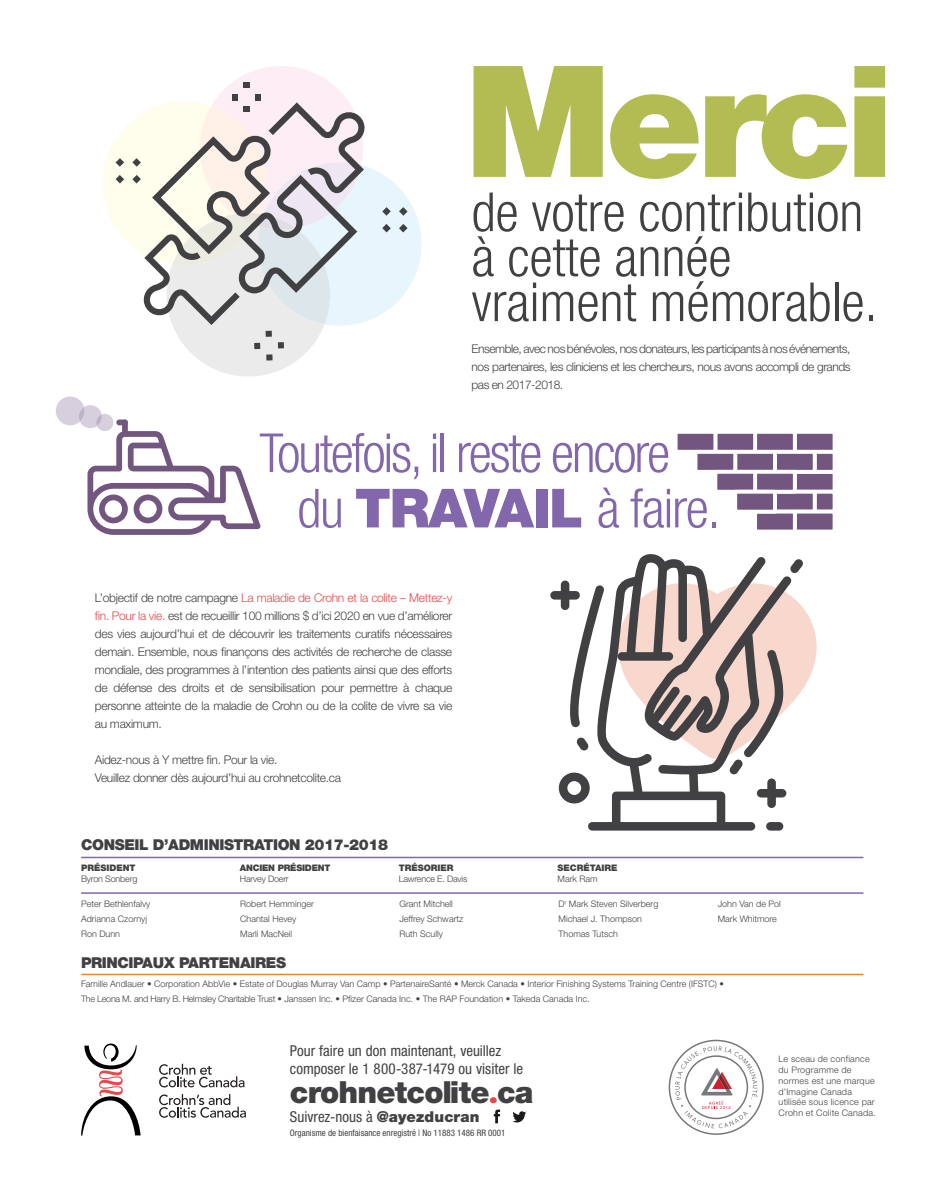
<style>
.page{position:relative;width:945px;height:1188px;background:#fff}
.page>*{position:absolute;margin:0;border:0;box-sizing:border-box;transform-origin:0 0}
.t1{font:900 155.25px "Helvetica Neue LT Std";letter-spacing:-.04em;color:#b3bc53}
.t2{font:300 condensed 54px/45px "Helvetica Neue LT Std";color:#414042}
.t3{font:300 condensed 54px "Helvetica Neue LT Std";letter-spacing:-.04em;color:#8267ad}
.t4{font:900 30.45px "Helvetica Neue LT Std";letter-spacing:-.025em;color:#414042}
.t5{font:condensed 15px/18px "Helvetica Neue LT Std";color:#414042}
.t6{font:900 15px "Helvetica Neue LT Std";letter-spacing:-.025em;color:#414042}
.t7{font:300 12px/18px "Helvetica Neue LT Std";letter-spacing:-.025em;color:#414042;text-align:justify}
.t8{font:300 9px/15px "Helvetica Neue LT Std";color:#414042}
.t9{font:300 9px/10.8px "Helvetica Neue LT Std";letter-spacing:.025em;color:#414042}
.t10{font:condensed 9px "Helvetica Neue LT Std";color:#414042}
.t11{font:300 9px "Helvetica Neue LT Std";letter-spacing:-.02em;color:#414042}
.t12{font:900 9px "Helvetica Neue LT Std";color:#414042}
.t13{font:900 9px "Helvetica Neue LT Std";letter-spacing:-.025em;color:#414042}
.s1{font-weight:900;font-stretch:normal}
.s2{color:#e4494b}
</style>
<div class="page">
<svg style="left:81px;top:1044px;width:60px;height:92px"></svg>
<svg style="left:159px;top:1094px;width:87px;height:24px"></svg>
<svg style="left:159px;top:1064px;width:86px;height:23px"></svg>
<hr style="left:81px;top:857px;width:782px;height:1px;background:#8267ad">
<hr style="left:81px;top:892px;width:782px;height:2px;background:#8267ad">
<hr style="left:81px;top:974px;width:782px;height:1px;background:#ee8a1d">
<svg style="left:494px;top:1110px;width:6px;height:13px"></svg>
<svg style="left:512px;top:1111px;width:14px;height:11px"></svg>
<div style="left:490px;top:1097px;width:7px;height:6px;background:#e4494b;border-radius:50%"></div>
<svg style="left:804px;top:609px;width:13px;height:78px"></svg>
<svg style="left:550px;top:554px;width:254px;height:277px"></svg>
<div style="left:795px;top:432px;width:40px;height:20px;background:#735680"></div>
<div style="left:793px;top:430px;width:44px;height:24px;border:4px solid #fff"></div>
<div style="left:795px;top:472px;width:40px;height:20px;background:#735680"></div>
<div style="left:793px;top:470px;width:44px;height:24px;border:4px solid #fff"></div>
<div style="left:815px;top:452px;width:20px;height:20px;background:#735680"></div>
<div style="left:813px;top:450px;width:24px;height:24px;border:4px solid #fff"></div>
<div style="left:815px;top:492px;width:20px;height:20px;background:#735680"></div>
<div style="left:813px;top:490px;width:24px;height:24px;border:4px solid #fff"></div>
<div style="left:755px;top:432px;width:40px;height:20px;background:#735680"></div>
<div style="left:753px;top:430px;width:44px;height:24px;border:4px solid #fff"></div>
<div style="left:715px;top:432px;width:40px;height:20px;background:#735680"></div>
<div style="left:713px;top:430px;width:44px;height:24px;border:4px solid #fff"></div>
<div style="left:773px;top:450px;width:44px;height:24px;background:#735680;border:4px solid #fff"></div>
<div style="left:773px;top:490px;width:44px;height:24px;background:#735680;border:4px solid #fff"></div>
<div style="left:733px;top:450px;width:44px;height:24px;background:#735680;border:4px solid #fff"></div>
<div style="left:753px;top:470px;width:44px;height:24px;background:#735680;border:4px solid #fff"></div>
<div style="left:795px;top:512px;width:40px;height:20px;background:#735680"></div>
<div style="left:793px;top:510px;width:44px;height:23px;border:4px solid #fff"></div>
<div style="left:755px;top:512px;width:40px;height:20px;background:#735680"></div>
<div style="left:753px;top:510px;width:44px;height:23px;border:4px solid #fff"></div>
<div style="left:676px;top:432px;width:39px;height:20px;background:#735680"></div>
<div style="left:674px;top:430px;width:43px;height:24px;border:4px solid #fff"></div>
<div style="left:694px;top:450px;width:43px;height:24px;background:#735680;border:4px solid #fff"></div>
<div style="left:713px;top:470px;width:44px;height:24px;background:#735680;border:4px solid #fff"></div>
<div style="left:733px;top:490px;width:44px;height:24px;background:#735680;border:4px solid #fff"></div>
<svg style="left:102px;top:66px;width:320px;height:311px"></svg>
<svg style="left:56px;top:397px;width:205px;height:138px"></svg>
<div style="left:122px;top:420px;width:6px;height:17px;background:#735680;border-radius:3px"></div>
<div style="left:116px;top:420px;width:12px;height:5px;background:#735680;border-radius:3px"></div>
<svg style="left:669px;top:1040px;width:95px;height:95px"></svg>
<h1 class="t1" style="left:465px;top:29px;width:431px">Merci</h1>
<h2 class="t2" style="left:472px;top:189px;width:407px">de votre contribution à cette année vraiment mémorable.</h2>
<p class="t7" style="left:472px;top:340px;width:380px">Ensemble, avec nos bénévoles, nos donateurs, les participants à nos événements, nos partenaires, les cliniciens et les chercheurs, nous avons accompli de grands pas en 2017-2018.</p>
<h2 class="t3" style="left:259px;top:422px;width:412px">Toutefois, il reste encore</h2>
<h2 class="t3" style="left:297px;top:477px;width:425px">du <span class="s1">TRAVAIL</span> à faire.</h2>
<p class="t7" style="left:95px;top:588px;width:359px">L’objectif de notre campagne <span class="s2">La maladie de Crohn et la colite – Mettez-y fin. Pour la vie.</span> est de recueillir 100 millions $ d’ici 2020 en vue d’améliorer des vies aujourd’hui et de découvrir les traitements curatifs nécessaires demain. Ensemble, nous finançons des activités de recherche de classe mondiale, des programmes à l’intention des patients ainsi que des efforts de défense des droits et de sensibilisation pour permettre à chaque personne atteinte de la maladie de Crohn ou de la colite de vivre sa vie au maximum.</p>
<p class="t7" style="left:95px;top:750px;width:248px">Aidez-nous à Y mettre fin. Pour la vie.<br>Veuillez donner dès aujourd’hui au crohnetcolite.ca</p>
<p class="t6" style="left:81px;top:836px;width:309px">CONSEIL D’ADMINISTRATION 2017-2018</p>
<p class="t12" style="left:81px;top:863px;width:56px">PRÉSIDENT</p>
<p class="t11" style="left:81px;top:874px;width:58px">Byron Sonberg</p>
<p class="t13" style="left:240px;top:863px;width:92px">ANCIEN PRÉSIDENT</p>
<p class="t11" style="left:240px;top:874px;width:50px">Harvey Doerr</p>
<p class="t12" style="left:399px;top:863px;width:56px">TRÉSORIER</p>
<p class="t11" style="left:399px;top:874px;width:70px">Lawrence E. Davis</p>
<p class="t12" style="left:558px;top:863px;width:62px">SECRÉTAIRE</p>
<p class="t8" style="left:558px;top:871px;width:42px">Mark Ram</p>
<p class="t8" style="left:81px;top:896px;width:71px">Peter Bethlenfalvy<br>Adrianna Czornyj<br>Ron Dunn</p>
<p class="t8" style="left:240px;top:896px;width:75px">Robert Hemminger<br>Chantal Hevey<br>Marli MacNeil</p>
<p class="t8" style="left:399px;top:896px;width:65px">Grant Mitchell<br>Jeffrey Schwartz<br>Ruth Scully</p>
<p class="t8" style="left:559px;top:896px;width:101px">D<sup>r</sup> Mark Steven Silverberg<br>Michael J. Thompson<br>Thomas Tutsch</p>
<p class="t8" style="left:718px;top:896px;width:65px">John Van de Pol<br>Mark Whitmore</p>
<p class="t6" style="left:81px;top:954px;width:206px">PRINCIPAUX PARTENAIRES</p>
<p class="t8" style="left:81px;top:976px;width:645px">Famille Andlauer • Corporation AbbVie • Estate of Douglas Murray Van Camp • PartenaireSanté • Merck Canada • Interior Finishing Systems Training Centre (IFSTC) •<br>The Leona M. and Harry B. Helmsley Charitable Trust • Janssen Inc. • Pfizer Canada Inc. • The RAP Foundation • Takeda Canada Inc.</p>
<p class="t5" style="left:290px;top:1041px;width:235px">Pour faire un don maintenant, veuillez composer le 1 800-387-1479 ou visiter le</p>
<h3 class="t4" style="left:290px;top:1074px;width:245px">crohnetcolite ca</h3>
<p class="t5" style="left:290px;top:1107px;width:191px">Suivrez-nous à <span class="s1">@ayezducran</span></p>
<p class="t10" style="left:290px;top:1128px;width:217px">Organisme de bienfaisance enregistré | No 11883 1486 RR 0001</p>
<p class="t9" style="left:779px;top:1053px;width:99px">Le sceau de confiance du Programme de normes est une marque d’Imagine Canada utilisée sous licence par<br>Crohn et Colite Canada.</p>
</div>
